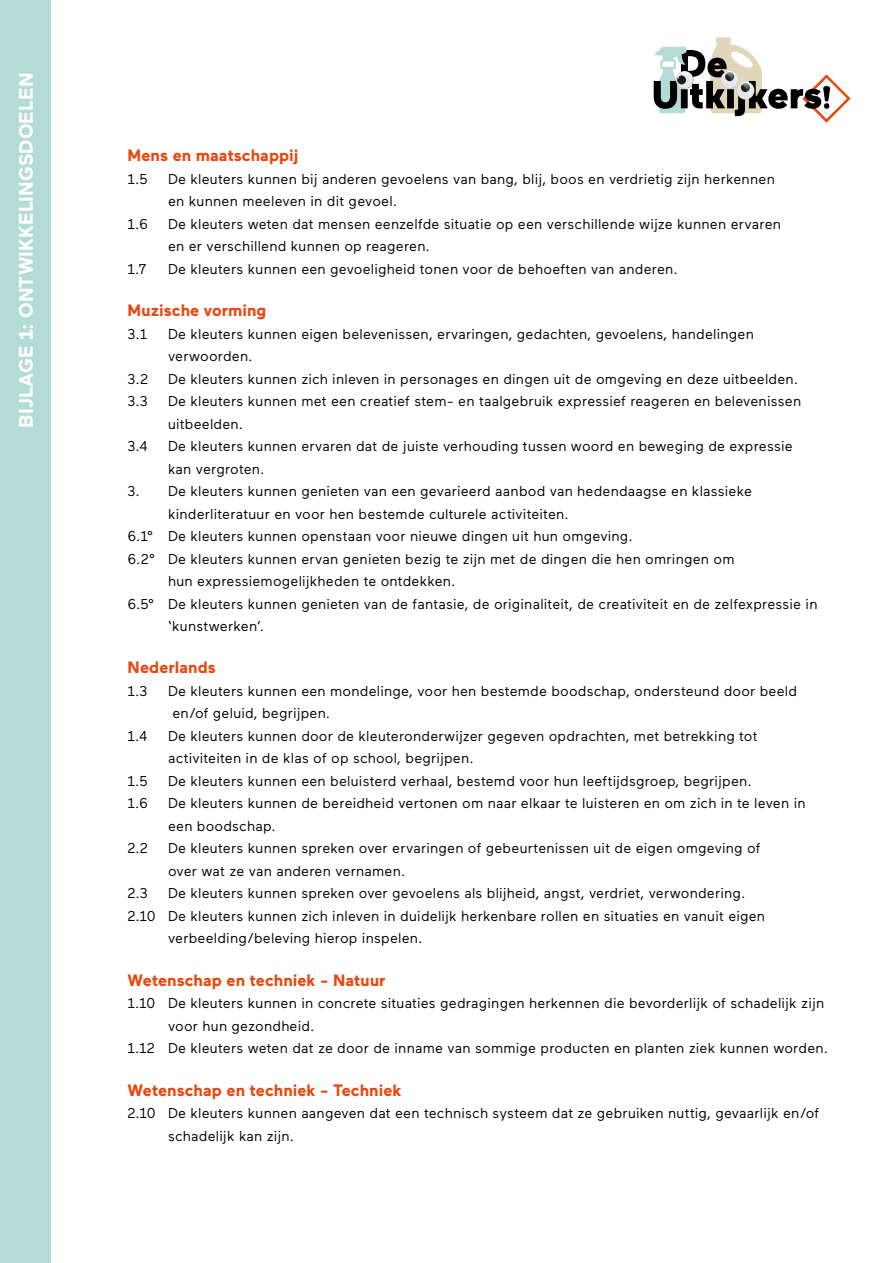
<style>
.page{position:relative;width:893px;height:1263px;background:#fff}
.page>*{position:absolute;margin:0;border:0;box-sizing:border-box;transform-origin:0 0}
.Opsomming{font:700 19.5px "Maax";letter-spacing:.005em;color:#fff}
.Titel_doelen{font:700 16.5px "Maax";letter-spacing:.005em;color:#e84910}
.Opsomming_doelen{font:14.25px/22.5px "Maax";letter-spacing:.015em;color:#000}
.Normal_wrd_1{font:14.25px/22.5px "Maax";letter-spacing:.015em;color:#000}
</style>
<div class="page">
<div style="left:0;top:0;width:51px;height:1263px;background:#b3dcd6"></div>
<svg style="left:654px;top:37px;width:197px;height:86px"></svg>
<p class="Opsomming" style="left:15px;top:427px;width:356px;rotate:-90deg">BIJLAGE 1: ONTWIKKELINGSDOELEN</p>
<p class="Titel_doelen" style="left:128px;top:147px;width:172px">Mens en maatschappij</p>
<p class="Normal_wrd_1" style="left:128px;top:168px;width:21px">1.5</p>
<p class="Normal_wrd_1" style="left:168px;top:168px;width:608px">De kleuters kunnen bij anderen gevoelens van bang, blij, boos en verdrietig zijn herkennen en kunnen meeleven in dit gevoel.</p>
<p class="Normal_wrd_1" style="left:128px;top:213px;width:22px">1.6</p>
<p class="Normal_wrd_1" style="left:168px;top:213px;width:614px">De kleuters weten dat mensen eenzelfde situatie op een verschillende wijze kunnen ervaren en er verschillend kunnen op reageren.</p>
<p class="Normal_wrd_1" style="left:128px;top:258px;width:20px">1.7</p>
<p class="Normal_wrd_1" style="left:168px;top:258px;width:511px">De kleuters kunnen een gevoeligheid tonen voor de behoeften van anderen.</p>
<p class="Titel_doelen" style="left:128px;top:301px;width:140px">Muzische vorming</p>
<p class="Opsomming_doelen" style="left:128px;top:323px;width:21px">3.1</p>
<p class="Opsomming_doelen" style="left:168px;top:323px;width:587px">De kleuters kunnen eigen belevenissen, ervaringen, gedachten, gevoelens, handelingen verwoorden.</p>
<p class="Opsomming_doelen" style="left:128px;top:368px;width:22px">3.2</p>
<p class="Opsomming_doelen" style="left:168px;top:368px;width:632px">De kleuters kunnen zich inleven in personages en dingen uit de omgeving en deze uitbeelden.</p>
<p class="Opsomming_doelen" style="left:128px;top:390px;width:22px">3.3</p>
<p class="Opsomming_doelen" style="left:168px;top:390px;width:635px">De kleuters kunnen met een creatief stem- en taalgebruik expressief reageren en belevenissen uitbeelden.</p>
<p class="Opsomming_doelen" style="left:128px;top:435px;width:22px">3.4</p>
<p class="Opsomming_doelen" style="left:168px;top:435px;width:626px">De kleuters kunnen ervaren dat de juiste verhouding tussen woord en beweging de expressie kan vergroten.</p>
<p class="Opsomming_doelen" style="left:168px;top:480px;width:585px;text-indent:-40px">3. De kleuters kunnen genieten van een gevarieerd aanbod van hedendaagse en klassieke kinderliteratuur en voor hen bestemde culturele activiteiten.</p>
<p class="Opsomming_doelen" style="left:128px;top:525px;width:507px">6.1° De kleuters kunnen openstaan voor nieuwe dingen uit hun omgeving.</p>
<p class="Opsomming_doelen" style="left:168px;top:548px;width:568px;text-indent:-40px">6.2° De kleuters kunnen ervan genieten bezig te zijn met de dingen die hen omringen om hun expressiemogelijkheden te ontdekken.</p>
<p class="Opsomming_doelen" style="left:168px;top:593px;width:651px;text-indent:-40px">6.5° De kleuters kunnen genieten van de fantasie, de originaliteit, de creativiteit en de zelfexpressie in ‘kunstwerken’.</p>
<p class="Titel_doelen" style="left:128px;top:659px;width:90px">Nederlands</p>
<p class="Opsomming_doelen" style="left:128px;top:680px;width:22px">1.3</p>
<p class="Opsomming_doelen" style="left:172px;top:680px;width:626px;text-indent:-4px">De kleuters kunnen een mondelinge, voor hen bestemde boodschap, ondersteund door beeld en/of geluid, begrijpen.</p>
<p class="Opsomming_doelen" style="left:128px;top:725px;width:21px">1.4</p>
<p class="Opsomming_doelen" style="left:168px;top:725px;width:591px">De kleuters kunnen door de kleuteronderwijzer gegeven opdrachten, met betrekking tot activiteiten in de klas of op school, begrijpen.</p>
<p class="Opsomming_doelen" style="left:128px;top:770px;width:21px">1.5</p>
<p class="Opsomming_doelen" style="left:168px;top:770px;width:585px">De kleuters kunnen een beluisterd verhaal, bestemd voor hun leeftijdsgroep, begrijpen.</p>
<p class="Opsomming_doelen" style="left:128px;top:792px;width:22px">1.6</p>
<p class="Opsomming_doelen" style="left:168px;top:792px;width:639px">De kleuters kunnen de bereidheid vertonen om naar elkaar te luisteren en om zich in te leven in een boodschap.</p>
<p class="Opsomming_doelen" style="left:128px;top:837px;width:22px">2.2</p>
<p class="Opsomming_doelen" style="left:168px;top:837px;width:594px">De kleuters kunnen spreken over ervaringen of gebeurtenissen uit de eigen omgeving of over wat ze van anderen vernamen.</p>
<p class="Opsomming_doelen" style="left:128px;top:882px;width:22px">2.3</p>
<p class="Opsomming_doelen" style="left:168px;top:882px;width:579px">De kleuters kunnen spreken over gevoelens als blijheid, angst, verdriet, verwondering.</p>
<p class="Opsomming_doelen" style="left:168px;top:905px;width:599px;text-indent:-40px">2.10 De kleuters kunnen zich inleven in duidelijk herkenbare rollen en situaties en vanuit eigen verbeelding/beleving hierop inspelen.</p>
<p class="Titel_doelen" style="left:128px;top:971px;width:260px">Wetenschap en techniek - Natuur</p>
<p class="Opsomming_doelen" style="left:168px;top:992px;width:658px;text-indent:-40px">1.10 De kleuters kunnen in concrete situaties gedragingen herkennen die bevorderlijk of schadelijk zijn voor hun gezondheid.</p>
<p class="Opsomming_doelen" style="left:128px;top:1037px;width:702px">1.12 De kleuters weten dat ze door de inname van sommige producten en planten ziek kunnen worden.</p>
<p class="Titel_doelen" style="left:128px;top:1081px;width:275px">Wetenschap en techniek - Techniek</p>
<p class="Opsomming_doelen" style="left:168px;top:1102px;width:653px;text-indent:-40px">2.10 De kleuters kunnen aangeven dat een technisch systeem dat ze gebruiken nuttig, gevaarlijk en/of schadelijk kan zijn.</p>
</div>
